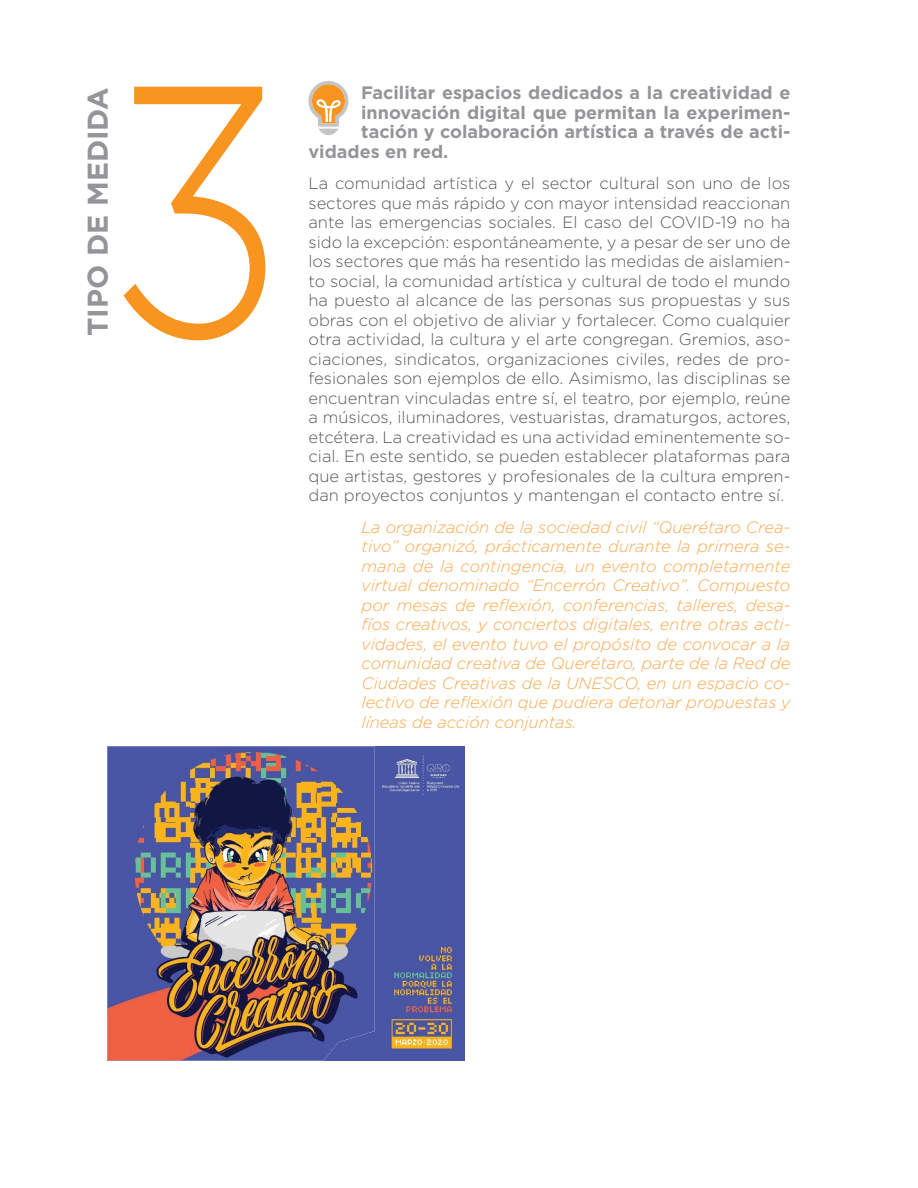
<style>
.page{position:relative;width:918px;height:1188px;background:#fff}
.page>*{position:absolute;margin:0;border:0;box-sizing:border-box;transform-origin:0 0}
.t1{font:300 356.4px "Gotham";color:#f89521;scale:.82 1}
.t2{font:700 28.5px "Gotham";color:#939598}
.t3{font:700 18px "Gotham";color:#939598}
.t4{font:300 16.5px/19.5px "Gotham";color:#58595b;text-align:justify}
.t5{font:italic 300 16.5px/19.5px "Gotham";color:#faa94e;text-align:justify}
</style>
<div class="page">
<div style="left:107px;top:746px;width:358px;height:314px;background:#4956a5"></div>
<img style="left:386px;top:945px;width:70px;height:105px">
<img style="left:382px;top:755px;width:78px;height:40px">
<img style="left:107px;top:746px;width:268px;height:314px">
<svg style="left:308px;top:81px;width:41px;height:54px"></svg>
<h2 class="t2" style="left:79px;top:336px;width:250px;rotate:-90deg">TIPO DE MEDIDA</h2>
<h1 class="t1" style="left:108px;top:-15px;width:219px">3</h1>
<p class="t3" style="left:361px;top:81px;width:431px">Facilitar espacios dedicados a la creatividad e</p>
<p class="t3" style="left:361px;top:100px;width:431px">innovación digital que permitan la experimen-</p>
<p class="t3" style="left:361px;top:120px;width:431px">tación y colaboración artística a través de acti-</p>
<p class="t3" style="left:308px;top:139px;width:141px">vidades en red.</p>
<p class="t4" style="left:308px;top:173px;width:483px">La comunidad artística y el sector cultural son uno de los sectores que más rápido y con mayor intensidad reaccionan ante las emergencias sociales. El caso del COVID-19 no ha sido la excepción: espontáneamente, y a pesar de ser uno de los sectores que más ha resentido las medidas de aislamien&shy;to social, la comunidad artística y cultural de todo el mundo ha puesto al alcance de las personas sus propuestas y sus obras con el objetivo de aliviar y fortalecer. Como cualquier otra actividad, la cultura y el arte congregan. Gremios, aso&shy;ciaciones, sindicatos, organizaciones civiles, redes de pro&shy;fesionales son ejemplos de ello. Asimismo, las disciplinas se encuentran vinculadas entre sí, el teatro, por ejemplo, reúne a músicos, iluminadores, vestuaristas, dramaturgos, actores, etcétera. La creatividad es una actividad eminentemente so&shy;cial. En este sentido, se pueden establecer plataformas para que artistas, gestores y profesionales de la cultura empren&shy;dan proyectos conjuntos y mantengan el contacto entre sí.</p>
<p class="t5" style="left:362px;top:517px;width:430px">La organización de la sociedad civil “Querétaro Crea&shy;tivo” organizó, prácticamente durante la primera se&shy;mana de la contingencia, un evento completamente virtual denominado “Encerrón Creativo”. Compuesto por mesas de reflexión, conferencias, talleres, desa&shy;fíos creativos, y conciertos digitales, entre otras acti&shy;vidades, el evento tuvo el propósito de convocar a la comunidad creativa de Querétaro, parte de la Red de Ciudades Creativas de la UNESCO, en un espacio co&shy;lectivo de reflexión que pudiera detonar propuestas y líneas de acción conjuntas.</p>
</div>
